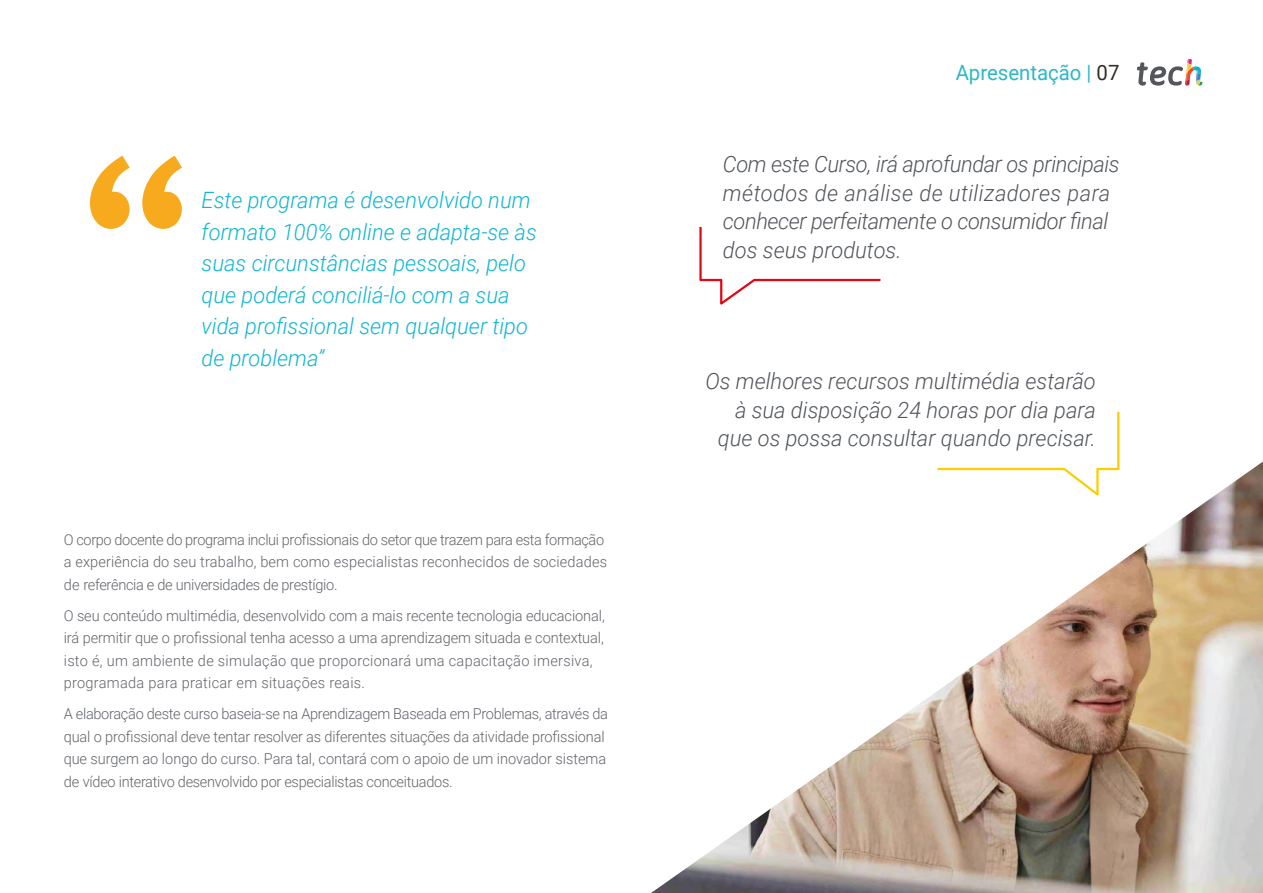
<style>
.page{position:relative;width:1263px;height:893px;background:#fff}
.page>*{position:absolute;margin:0;border:0;box-sizing:border-box;transform-origin:0 0}
.t1{font:italic 300 22.5px/31.5px "Roboto";color:#0fb6cf}
.t2{font:italic 300 22.5px/28.5px "Roboto";letter-spacing:-.02em;color:#52555b}
.t3{font:italic 300 22.5px/28.5px "Roboto";color:#52555b;text-align:right}
.t4{font:21px "Roboto";color:#2db8c5}
.t5{font:300 15px/22.5px "Roboto";letter-spacing:-.005em;color:#61646a}
.s1{color:#312e20}
</style>
<div class="page">
<svg style="left:90px;top:156px;width:92px;height:73px"></svg>
<svg style="left:1117px;top:411px;width:3px;height:50px"></svg>
<svg style="left:699px;top:227px;width:182px;height:78px"></svg>
<svg style="left:1137px;top:59px;width:65px;height:27px"></svg>
<img style="left:651px;top:461px;width:612px;height:432px">
<h1 class="t1" style="left:202px;top:184px;width:337px">Este programa é desenvolvido num formato 100% online e adapta-se às suas circunstâncias pessoais, pelo que poderá conciliá-lo com a sua vida profissional sem qualquer tipo de problema”</h1>
<p class="t5" style="left:64px;top:527px;width:545px">O corpo docente do programa inclui profissionais do setor que trazem para esta formação a experiência do seu trabalho, bem como especialistas reconhecidos de sociedades de referência e de universidades de prestígio.</p>
<p class="t5" style="left:64px;top:603px;width:543px">O seu conteúdo multimédia, desenvolvido com a mais recente tecnologia educacional, irá permitir que o profissional tenha acesso a uma aprendizagem situada e contextual, isto é, um ambiente de simulação que proporcionará uma capacitação imersiva, programada para praticar em situações reais.</p>
<p class="t5" style="left:64px;top:702px;width:546px">A elaboração deste curso baseia-se na Aprendizagem Baseada em Problemas, através da qual o profissional deve tentar resolver as diferentes situações da atividade profissional que surgem ao longo do curso. Para tal, contará com o apoio de um inovador sistema de vídeo interativo desenvolvido por especialistas conceituados.</p>
<h2 class="t4" style="left:956px;top:57px;width:165px">Apresentação | <span class="s1">07</span></h2>
<h1 class="t2" style="left:723px;top:149px;width:398px">Com este Curso, irá aprofundar os principais métodos de análise de utilizadores para conhecer perfeitamente o consumidor final dos seus produtos.</h1>
<h1 class="t3" style="left:705px;top:366px;width:392px">Os melhores recursos multimédia estarão à sua disposição 24 horas por dia para que os possa consultar quando precisar.</h1>
</div>
